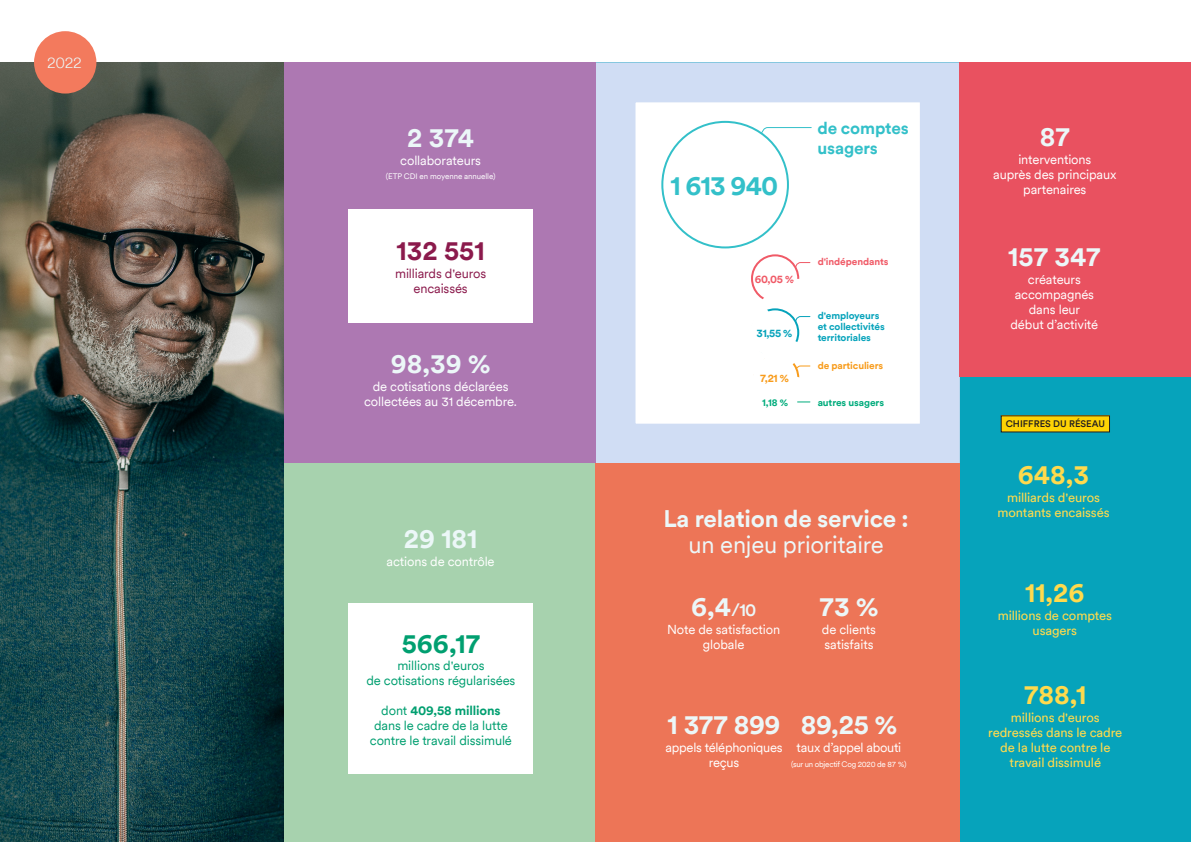
<style>
.page{position:relative;width:1191px;height:842px;background:#fff}
.page>*{position:absolute;margin:0;border:0;box-sizing:border-box;transform-origin:0 0}
.CHIFFRES_CLES{font:700 27px "Circular";color:#ecf7f8}
.CHIFFRES_CLES-2{font:700 27px "Circular";color:#ffda4d}
.t1{font:700 27px "Circular";letter-spacing:-.03em;color:#33c0c9}
.CHIFFRES_CLES-3{font:700 27px "Circular";color:#8b1a4c}
.CHIFFRES_CLES-4{font:700 27px "Circular";color:#009f70}
.Texte_courant{font:700 24px/26px "Circular";letter-spacing:-.01em;color:#ecf7f8;text-align:center}
.t2{font:700 17px/20.4px "Circular";letter-spacing:-.01em;color:#33c0c9}
.TEXTE{font:300 16px "Circular";color:#ecf7f8}
.CHIFFRES_CLES_TEXTE{font:13px/15px "Circular";letter-spacing:-.01em;color:#fff;text-align:center}
.CHIFFRES_CLES_TEXTE-2{font:13px/15px "Circular";letter-spacing:-.01em;color:#ffda4d;text-align:center}
.CHIFFRES_CLES_TEXTE-3{font:13px/15px "Circular";letter-spacing:-.01em;color:#009f70;text-align:center}
.CHIFFRES_CLES_TEXTE-4{font:13px "Circular";letter-spacing:-.01em;color:#8b1a4c}
.t3{font:700 11px "Circular";color:#f05a67}
.t4{font:700 11px "Circular";color:#06a3bb}
.t5{font:700 11px "Circular";color:#f89c1c}
.t6{font:700 10px/11.1px "Circular";letter-spacing:-.01em;color:#06a3bb}
.t7{font:700 10px "Circular";letter-spacing:-.01em;color:#00ac7c}
.t8{font:700 10px "Circular";letter-spacing:-.01em;color:#f05a67}
.t9{font:700 10px "Circular";letter-spacing:-.01em;color:#f89c1c}
.ETIQUETTE{font:500 9.5px "Circular";color:#231f20}
.CHIFFRES_CLES_TEXTE-5{font:8px "Circular";letter-spacing:-.03em;color:#fff}
.CHIFFRES_CLES_TEXTE-6{font:8px "Circular";letter-spacing:-.01em;color:#fff}
.s1{font-weight:700}
.s2{font-weight:400}
.s3{font-weight:500;font-size:18px}
</style>
<div class="page">
<div style="left:211px;top:62px;width:980px;height:780px;background:#06a3bb"></div>
<div style="left:595px;top:62px;width:365px;height:402px;background:#fff;border:40px solid #d0ddf4"></div>
<div style="left:960px;top:62px;width:231px;height:315px;background:#e95160"></div>
<div style="left:249px;top:62px;width:346px;height:401px;background:#ad78b2"></div>
<div style="left:249px;top:464px;width:346px;height:378px;background:#a7d2ae"></div>
<div style="left:595px;top:464px;width:365px;height:378px;background:#ed7557"></div>
<img style="left:0;top:62px;width:283px;height:780px">
<div style="left:348px;top:209px;width:185px;height:114px;background:#fff"></div>
<div style="left:349px;top:604px;width:184px;height:170px;background:#fff"></div>
<svg style="left:751px;top:127px;width:61px;height:24px"></svg>
<div style="left:662px;top:122px;width:126px;height:125px;background:#fff;border-radius:50%"></div>
<svg style="left:792px;top:262px;width:19px;height:10px"></svg>
<div style="left:752px;top:255px;width:46px;height:47px;background:#fff;border-radius:50%"></div>
<div style="left:751px;top:254px;width:48px;height:49px;border:2px solid #f05a67;border-radius:50%"></div>
<svg style="left:751px;top:279px;width:60px;height:124px"></svg>
<div style="left:1001px;top:416px;width:108px;height:16px;background:#fed304"></div>
<div style="left:34px;top:31px;width:62px;height:63px;background:#f37a5d;border-radius:50%"></div>
<p class="TEXTE" style="left:47px;top:52px;width:36px">2022</p>
<p class="CHIFFRES_CLES" style="left:407px;top:119px;width:68px">2 374</p>
<p class="CHIFFRES_CLES_TEXTE" style="left:400px;top:152px;width:82px">collaborateurs</p>
<p class="CHIFFRES_CLES_TEXTE-6" style="left:386px;top:171px;width:111px">(ETP CDI en moyenne annuelle)</p>
<p class="CHIFFRES_CLES-3" style="left:396px;top:232px;width:90px">132 551</p>
<p class="CHIFFRES_CLES_TEXTE-4" style="left:395px;top:264px;width:93px">milliards d'euros</p>
<p class="CHIFFRES_CLES_TEXTE-4" style="left:413px;top:279px;width:56px">encaissés</p>
<p class="CHIFFRES_CLES" style="left:391px;top:345px;width:101px">98,39 %</p>
<p class="CHIFFRES_CLES_TEXTE" style="left:364px;top:378px;width:154px">de cotisations déclarées collectées au 31 décembre.</p>
<p class="CHIFFRES_CLES" style="left:404px;top:520px;width:75px">29 181</p>
<p class="CHIFFRES_CLES_TEXTE" style="left:386px;top:554px;width:110px">actions de contrôle</p>
<p class="CHIFFRES_CLES-4" style="left:402px;top:624px;width:80px">566,17</p>
<p class="CHIFFRES_CLES_TEXTE-3" style="left:366px;top:658px;width:150px">millions d'euros<br>de cotisations régularisées</p>
<p class="CHIFFRES_CLES_TEXTE-3" style="left:370px;top:703px;width:144px">dont <span class="s1">409,58 millions </span>dans le cadre de la lutte contre le travail dissimulé</p>
<p class="t1" style="left:670px;top:167px;width:109px">1 613 940</p>
<p class="t2" style="left:817px;top:117px;width:93px">de comptes usagers</p>
<p class="t3" style="left:755px;top:271px;width:41px">60,05 %</p>
<p class="t4" style="left:756px;top:325px;width:37px">31,55 %</p>
<p class="t5" style="left:760px;top:370px;width:30px">7,21 %</p>
<p class="t7" style="left:762px;top:396px;width:27px">1,18 %</p>
<p class="t8" style="left:817px;top:255px;width:72px">d'indépendants</p>
<p class="t6" style="left:817px;top:310px;width:69px">d'employeurs et collectivités territoriales</p>
<p class="t9" style="left:817px;top:358px;width:67px">de particuliers</p>
<p class="t7" style="left:817px;top:396px;width:68px">autres usagers</p>
<p class="Texte_courant" style="left:663px;top:505px;width:247px">La relation de service : <span class="s2">un enjeu prioritaire</span></p>
<p class="CHIFFRES_CLES" style="left:691px;top:588px;width:67px">6,4<span class="s3">/10</span></p>
<p class="CHIFFRES_CLES_TEXTE" style="left:667px;top:621px;width:115px">Note de satisfaction globale</p>
<p class="CHIFFRES_CLES" style="left:819px;top:588px;width:60px">73 %</p>
<p class="CHIFFRES_CLES_TEXTE" style="left:822px;top:621px;width:56px;text-align:left">de clients satisfaits</p>
<p class="CHIFFRES_CLES" style="left:667px;top:706px;width:114px">1 377 899</p>
<p class="CHIFFRES_CLES_TEXTE" style="left:665px;top:739px;width:119px">appels téléphoniques reçus</p>
<p class="CHIFFRES_CLES" style="left:800px;top:706px;width:98px">89,25 %</p>
<p class="CHIFFRES_CLES_TEXTE" style="left:796px;top:739px;width:106px">taux d’appel abouti</p>
<p class="CHIFFRES_CLES_TEXTE-5" style="left:791px;top:758px;width:117px">(sur un objectif Cog 2020 de 87 %)</p>
<p class="CHIFFRES_CLES" style="left:1039px;top:118px;width:32px">87</p>
<p class="CHIFFRES_CLES_TEXTE" style="left:993px;top:151px;width:125px">interventions<br>auprès des principaux partenaires</p>
<p class="CHIFFRES_CLES" style="left:1008px;top:238px;width:94px">157 347</p>
<p class="CHIFFRES_CLES_TEXTE" style="left:1028px;top:272px;width:54px">créateurs</p>
<p class="CHIFFRES_CLES_TEXTE" style="left:1014px;top:287px;width:81px">accompagnés dans leur</p>
<p class="CHIFFRES_CLES_TEXTE" style="left:1010px;top:317px;width:89px">début d’activité</p>
<p class="ETIQUETTE" style="left:1005px;top:418px;width:101px">CHIFFRES DU RÉSEAU</p>
<p class="CHIFFRES_CLES-2" style="left:1017px;top:456px;width:73px">648,3</p>
<p class="CHIFFRES_CLES_TEXTE-2" style="left:1007px;top:489px;width:94px">milliards d'euros</p>
<p class="CHIFFRES_CLES_TEXTE-2" style="left:997px;top:504px;width:114px">montants encaissés</p>
<p class="CHIFFRES_CLES-2" style="left:1025px;top:574px;width:61px">11,26</p>
<p class="CHIFFRES_CLES_TEXTE-2" style="left:997px;top:607px;width:116px">millions de comptes usagers</p>
<p class="CHIFFRES_CLES-2" style="left:1024px;top:676px;width:64px">788,1</p>
<p class="CHIFFRES_CLES_TEXTE-2" style="left:1011px;top:710px;width:90px">millions d'euros</p>
<p class="CHIFFRES_CLES_TEXTE-2" style="left:988px;top:725px;width:136px">redressés dans le cadre de la lutte contre le travail dissimulé</p>
</div>
